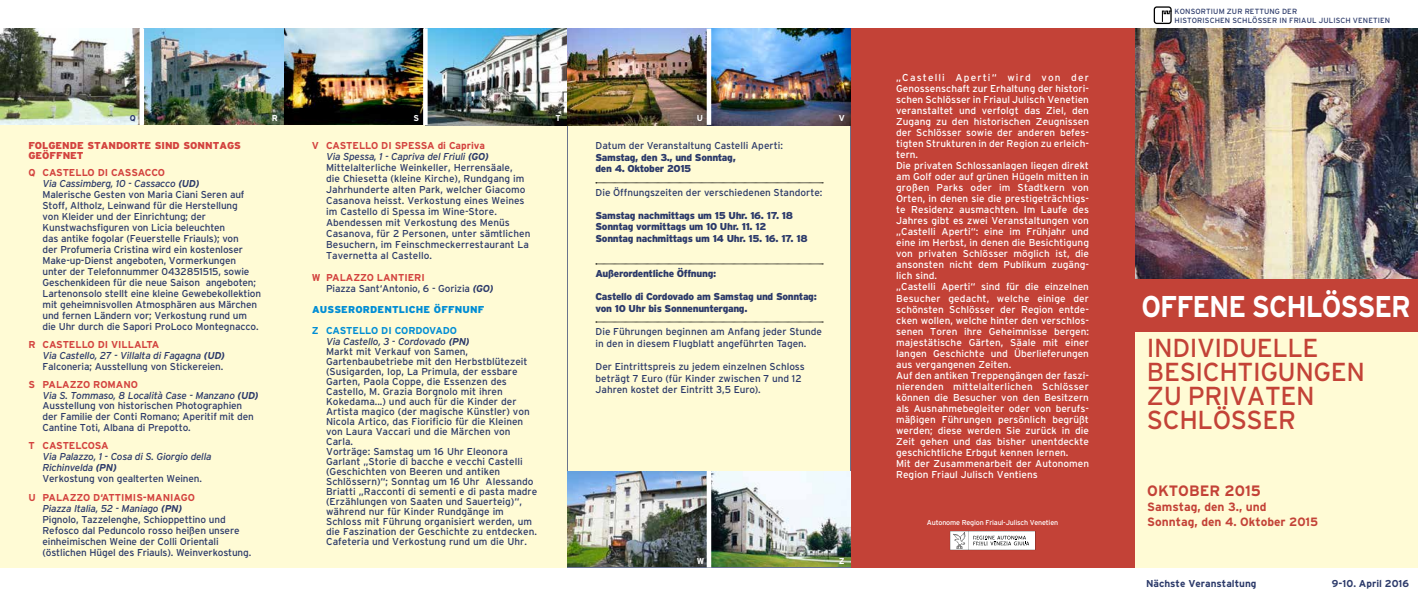
<style>
.page{position:relative;width:1418px;height:596px;background:#fff}
.page>*{position:absolute;margin:0;border:0;box-sizing:border-box;transform-origin:0 0}
.t1{font:700 30px "Interstate";letter-spacing:-.035em;color:#fff;scale:.91 1}
.t2{font:26px/24px "Interstate";letter-spacing:-.015em;color:#c34237}
.t3{font:700 15px "Interstate";color:#c34237}
.t4{font:700 12px/15px "Interstate";color:#c34237}
.t5{font:10px/10.9px "Interstate";color:#2c3a6a}
.t6{font:10px/11px "Interstate";color:#fff}
.t7{font:900 10px/11.5px "Interstate";letter-spacing:-.03em;color:#2c3a6a}
.t8{font:italic 10px/10.9px "Interstate";letter-spacing:-.025em;color:#2c3a6a}
.t9{font:900 10px/10px "Interstate";color:#d3433f}
.t10{font:700 10px "Interstate";color:#2c3a6a}
.t11{font:900 10px "Interstate";letter-spacing:.015em;color:#008dd4}
.t12{font:700 10px "Interstate";letter-spacing:-.025em;color:#d3433f}
.t13{font:700 8.5px "Interstate";color:#fff}
.t14{font:700 8.5px "Interstate";color:#2c3a6a}
.t15{font:7.5px/9px "Interstate";letter-spacing:.015em;color:#2c3a6a}
.t16{font:7.1px "Interstate";letter-spacing:-.025em;color:#fff}
.s1{font-weight:700;color:#d3433f}
.s2{font-style:italic}
.s3{font-weight:700;font-style:italic}
.s4{font-weight:700}
.s5{font-style:normal}
.s6{font-weight:700;font-style:normal;color:#008dd4}
</style>
<div class="page">
<img style="left:144px;top:28px;width:279px;height:97px">
<img style="left:0;top:28px;width:139px;height:97px">
<div style="left:566px;top:124px;width:285px;height:443px;background:#fffbd5;border:1px solid #2c3a6a"></div>
<div style="left:283px;top:125px;width:284px;height:442px;background:#fffbd5"></div>
<div style="left:0;top:125px;width:283px;height:442px;background:#fffbd5"></div>
<img style="left:427px;top:28px;width:423px;height:97px">
<div style="left:706px;top:28px;width:5px;height:97px;background:#fff"></div>
<svg style="left:423px;top:28px;width:4px;height:97px"></svg>
<img style="left:1134px;top:28px;width:283px;height:251px">
<div style="left:1134px;top:332px;width:283px;height:235px;background:#fffbd5"></div>
<div style="left:1134px;top:279px;width:283px;height:53px;background:#c34237"></div>
<div style="left:850px;top:28px;width:284px;height:539px;background:#c34237"></div>
<svg style="left:1153px;top:6px;width:18px;height:18px"></svg>
<svg style="left:950px;top:531px;width:85px;height:18px;background:#e0e0e0"></svg>
<img style="left:567px;top:470px;width:283px;height:96px">
<div style="left:706px;top:470px;width:5px;height:97px;background:#fff"></div>
<svg style="left:596px;top:182px;width:227px;height:1px"></svg>
<svg style="left:596px;top:263px;width:227px;height:1px"></svg>
<svg style="left:596px;top:321px;width:227px;height:1px"></svg>
<p class="t14" style="left:130px;top:114px;width:8px">Q</p>
<p class="t13" style="left:272px;top:114px;width:8px">R</p>
<p class="t13" style="left:413px;top:114px;width:7px">S</p>
<p class="t13" style="left:555px;top:114px;width:7px">T</p>
<p class="t13" style="left:697px;top:114px;width:8px">U</p>
<p class="t13" style="left:839px;top:114px;width:8px">V</p>
<p class="t9" style="left:28px;top:140px;width:214px">FOLGENDE STANDORTE SIND SONNTAGS<br>GEÖFFNET</p>
<p class="t5" style="left:43px;top:167px;width:220px;text-indent:-14px"><span class="s1">Q CASTELLO DI CASSACCO<br></span><span class="s2">Via Cassimberg, 10 - Cassacco</span> <span class="s3">(UD)<br></span>Malerische Gesten von Maria Ciani Seren auf Stoff, Altholz, Leinwand für die Herstellung<br>von Kleider und der Einrichtung; der Kunstwachsfiguren von Licia beleuchten<br>das antike fogolar (Feuerstelle Friauls); von<br>der Profumeria Cristina wird ein kostenloser Make-up-Dienst angeboten, Vormerkungen unter der Telefonnummer 0432851515, sowie Geschenkideen für die neue Saison angeboten; Lartenonsolo stellt eine kleine Gewebekollektion mit geheimnisvollen Atmosphären aus Märchen und fernen Ländern vor; Verkostung rund um die Uhr durch die Sapori ProLoco Montegnacco.</p>
<p class="t5" style="left:43px;top:338px;width:184px;text-indent:-14px"><span class="s1">R CASTELLO DI VILLALTA<br></span><span class="s2">Via Castello, 27 - Villalta di Fagagna</span> <span class="s3">(UD)<br></span>Falconeria; Ausstellung von Stickereien.</p>
<p class="t5" style="left:43px;top:378px;width:218px;text-indent:-14px"><span class="s1">S PALAZZO ROMANO<br></span><span class="s2">Via S. Tommaso, 8 Località Case - Manzano</span> <span class="s3">(UD)<br></span>Ausstellung von historischen Photographien der Familie der Conti Romano; Aperitif mit den Cantine Toti, Albana di Prepotto.</p>
<p class="t12" style="left:28px;top:440px;width:82px">T CASTELCOSA</p>
<p class="t8" style="left:43px;top:451px;width:170px">Via Palazzo, 1 - Cosa di S. Giorgio della<br>Richinvelda <span class="s4">(PN)<br></span><span class="s5">Verkostung von gealterten Weinen.</span></p>
<p class="t5" style="left:43px;top:491px;width:210px;text-indent:-14px"><span class="s1">U PALAZZO D‘ATTIMIS-MANIAGO<br></span><span class="s2">Piazza Italia, 52 - Maniago</span> <span class="s3">(PN)<br></span>Pignolo, Tazzelenghe, Schioppettino und Refosco dal Peduncolo rosso heißen unsere einheimischen Weine der Colli Orientali (östlichen Hügel des Friauls). Weinverkostung.</p>
<p class="t5" style="left:326px;top:140px;width:206px;text-indent:-14px"><span class="s1">V CASTELLO DI SPESSA di Capriva<br></span><span class="s2">Via Spessa, 1 - Capriva del Friuli</span> <span class="s3">(GO)<br></span>Mittelalterliche Weinkeller, Herrensäale,<br>die Chiesetta (kleine Kirche), Rundgang im Jahrhunderte alten Park, welcher Giacomo Casanova heisst. Verkostung eines Weines im Castello di Spessa im Wine-Store.<br>Abendessen mit Verkostung des Menüs Casanova, für 2 Personen, unter sämtlichen Besuchern, im Feinschmeckerrestaurant La Tavernetta al Castello.</p>
<p class="t5" style="left:326px;top:271px;width:169px;text-indent:-14px"><span class="s1">W PALAZZO LANTIERI<br></span>Piazza Sant‘Antonio, 6 - Gorizia <span class="s3">(GO)</span></p>
<p class="t11" style="left:312px;top:303px;width:174px">AUSSERORDENTLICHE ÖFFNUNF</p>
<p class="t8" style="left:326px;top:324px;width:145px;text-indent:-14px"><span class="s6">Z CASTELLO DI CORDOVADO<br></span>Via Castello, 3 - Cordovado <span class="s4">(PN)</span></p>
<p class="t5" style="left:326px;top:346px;width:213px;line-height:10px">Markt mit Verkauf von Samen, Gartenbaubetriebe mit den Herbstblütezeit (Susigarden, Iop, La Primula, der essbare Garten, Paola Coppe, die Essenzen des Castello, M. Grazia Borgnolo mit ihren Kokedama...) und auch für die Kinder der Artista magico (der magische Künstler) von Nicola Artico, das Fiorificio für die Kleinen von Laura Vaccari und die Märchen von Carla.<br>Vorträge: Samstag um 16 Uhr Eleonora Garlant „Storie di bacche e vecchi Castelli (Geschichten von Beeren und antiken Schlössern)“; Sonntag um 16 Uhr Alessando Briatti „Racconti di sementi e di pasta madre (Erzählungen von Saaten und Sauerteig)“, während nur für Kinder Rundgänge im Schloss mit Führung organisiert werden, um die Faszination der Geschichte zu entdecken.<br>Cafeteria und Verkostung rund um die Uhr.</p>
<p class="t5" style="left:595px;top:140px;width:189px">Datum der Veranstaltung Castelli Aperti:</p>
<p class="t7" style="left:595px;top:151px;width:142px">Samstag, den 3., und Sonntag, den 4. Oktober 2015</p>
<p class="t5" style="left:595px;top:187px;width:228px">Die Öffnungszeiten der verschiedenen Standorte:</p>
<p class="t7" style="left:595px;top:209px;width:214px">Samstag nachmittags um 15 Uhr. 16. 17. 18<br>Sonntag vormittags um 10 Uhr. 11. 12<br>Sonntag nachmittags um 14 Uhr. 15. 16. 17. 18</p>
<p class="t7" style="left:595px;top:267px;width:122px">Außerordentliche Öffnung:</p>
<p class="t7" style="left:595px;top:290px;width:223px">Castello di Cordovado am Samstag und Sonntag: von 10 Uhr bis Sonnenuntergang.</p>
<p class="t5" style="left:595px;top:325px;width:228px;line-height:12px">Die Führungen beginnen am Anfang jeder Stunde in den in diesem Flugblatt angeführten Tagen.</p>
<p class="t5" style="left:595px;top:360px;width:211px;line-height:11.5px">Der Eintrittspreis zu jedem einzelnen Schloss beträgt 7 Euro (für Kinder zwischen 7 und 12<br>Jahren kostet der Eintritt 3,5 Euro).</p>
<p class="t13" style="left:697px;top:556px;width:9px">W</p>
<p class="t13" style="left:839px;top:556px;width:7px">Z</p>
<p class="t6" style="left:896px;top:72px;width:194px">„Castelli Aperti“ wird von der Genossenschaft zur Erhaltung der histori&shy;schen Schlösser in Friaul Julisch Venetien veranstaltet und verfolgt das Ziel, den Zugang zu den historischen Zeugnissen der Schlösser sowie der anderen befes&shy;tigten Strukturen in der Region zu erleich&shy;tern.<br>Die privaten Schlossanlagen liegen direkt am Golf oder auf grünen Hügeln mitten in großen Parks oder im Stadtkern von Orten, in denen sie die prestigeträchtigs&shy;te Residenz ausmachten. Im Laufe des Jahres gibt es zwei Veranstaltungen von „Castelli Aperti“: eine im Frühjahr und eine im Herbst, in denen die Besichtigung von privaten Schlösser möglich ist, die ansonsten nicht dem Publikum zugäng&shy;lich sind.<br>„Castelli Aperti“ sind für die einzelnen Besucher gedacht, welche einige der schönsten Schlösser der Region entde&shy;cken wollen, welche hinter den verschlos&shy;senen Toren ihre Geheimnisse bergen: majestätische Gärten, Säale mit einer langen Geschichte und Überlieferungen aus vergangenen Zeiten.<br>Auf den antiken Treppengängen der faszi&shy;nierenden mittelalterlichen Schlösser können die Besucher von den Besitzern als Ausnahmebegleiter oder von berufs&shy;mäßigen Führungen persönlich begrüßt werden; diese werden Sie zurück in die Zeit gehen und das bisher unentdeckte geschichtliche Erbgut kennen lernen.<br>Mit der Zusammenarbeit der Autonomen Region Friaul Julisch Ventiens</p>
<p class="t16" style="left:927px;top:517px;width:133px">Autonome Region Friaul-Julisch Venetien</p>
<p class="t15" style="left:1174px;top:7px;width:217px">KONSORTIUM ZUR RETTUNG DER<br>HISTORISCHEN SCHLÖSSER IN FRIAUL JULISCH VENETIEN</p>
<h1 class="t1" style="left:1141px;top:289px;width:297px">OFFENE SCHLÖSSER</h1>
<h2 class="t2" style="left:1146px;top:335px;width:219px">INDIVIDUELLE<br>BESICHTIGUNGEN<br>ZU PRIVATEN<br>SCHLÖSSER</h2>
<h3 class="t3" style="left:1147px;top:482px;width:115px">OKTOBER 2015</h3>
<p class="t4" style="left:1147px;top:499px;width:172px">Samstag, den 3., und<br>Sonntag, den 4. Oktober 2015</p>
<p class="t10" style="left:1145px;top:577px;width:112px">Nächste Veranstaltung</p>
<p class="t10" style="left:1331px;top:578px;width:79px">9-10. April 2016</p>
</div>
